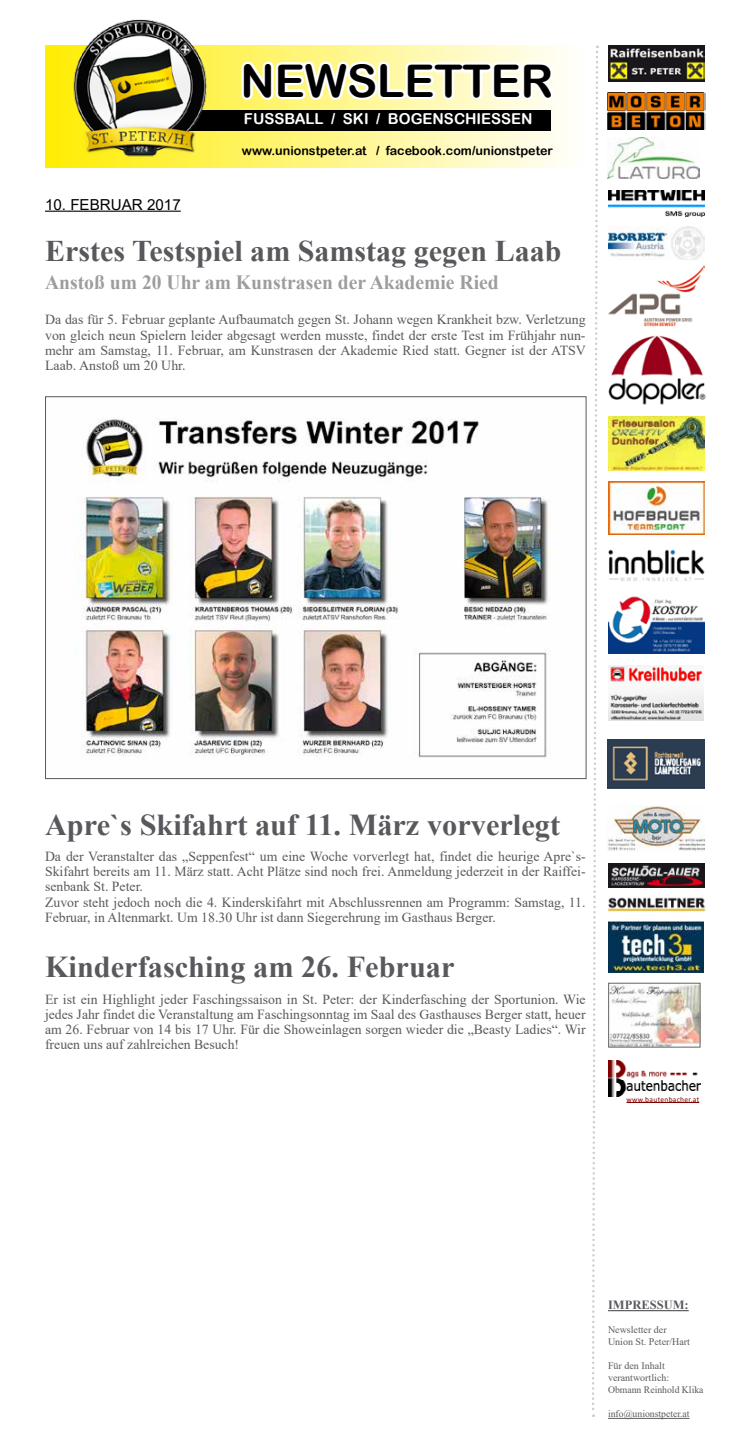
<style>
.page{position:relative;width:745px;height:1453px;background:#fff}
.page>*{position:absolute;margin:0;border:0;box-sizing:border-box;transform-origin:0 0}
.t1{font:45px "Arial Rounded MT Bold";color:#000}
.t2{font:700 30.25px "Times New Roman";color:#5a585d}
.t3{font:700 30px "Times New Roman";color:#5a585d}
.t4{font:700 20.25px "Times New Roman";color:#9c9d9d}
.t5{font:15.12px "Arial";color:#000}
.t6{font:15px "Arial Rounded MT Bold";color:#fff}
.t7{font:13.88px/15.1px "Times New Roman";color:#5a585d;text-align:justify}
.t8{font:12.5px "Arial Rounded MT Bold";color:#000}
.t9{font:700 12.5px "Times New Roman";color:#5b595d}
.t10{font:10px/12px "Times New Roman";color:#5b595d}
.t11{font:7.5px "Calibri";letter-spacing:.04em;color:#7f0000}
</style>
<div class="page">
<hr style="left:45px;top:211px;width:136px;height:1px;background:#000">
<img style="left:76px;top:418px;width:475px;height:340px">
<svg style="left:592px;top:46px;width:7px;height:1371px"></svg>
<img style="left:608px;top:897px;width:97px;height:15px">
<img style="left:608px;top:335px;width:98px;height:70px">
<img style="left:608px;top:416px;width:95px;height:54px">
<img style="left:608px;top:481px;width:95px;height:54px">
<img style="left:608px;top:596px;width:95px;height:58px">
<img style="left:608px;top:666px;width:95px;height:54px">
<img style="left:607px;top:739px;width:96px;height:49px">
<img style="left:606px;top:806px;width:98px;height:45px">
<img style="left:608px;top:863px;width:95px;height:24px">
<img style="left:608px;top:921px;width:95px;height:51px">
<hr style="left:607px;top:1310px;width:81px;height:1px;background:#5b595d">
<hr style="left:607px;top:1418px;width:82px;height:1px;background:#5b595d">
<div style="left:45px;top:45px;width:536px;height:122px;background:linear-gradient(to right,#ffed02,#fffefb)"></div>
<svg style="left:238px;top:53px;width:319px;height:55px"></svg>
<div style="left:187px;top:110px;width:363px;height:20px;background:#000"></div>
<img style="left:63px;top:19px;width:153px;height:138px">
<img style="left:608px;top:45px;width:95px;height:37px">
<img style="left:607px;top:92px;width:97px;height:37px">
<img style="left:608px;top:191px;width:95px;height:26px">
<img style="left:608px;top:227px;width:95px;height:33px">
<img style="left:607px;top:138px;width:92px;height:40px">
<img style="left:608px;top:266px;width:95px;height:60px">
<img style="left:608px;top:549px;width:95px;height:32px">
<img style="left:610px;top:985px;width:87px;height:60px">
<div style="left:608px;top:983px;width:91px;height:64px;border:1px solid #636362"></div>
<img style="left:608px;top:1060px;width:91px;height:36px">
<hr style="left:626px;top:1102px;width:72px;height:1px;background:#7f0000">
<h1 class="t1" style="left:240px;top:54px;width:314px">NEWSLETTER</h1>
<p class="t6" style="left:244px;top:110px;width:290px">FUSSBALL / SKI / BOGENSCHIESSEN</p>
<p class="t8" style="left:242px;top:143px;width:312px">www.unionstpeter.at / facebook.com/unionstpeter</p>
<p class="t5" style="left:45px;top:194px;width:137px">10. FEBRUAR 2017</p>
<h3 class="t3" style="left:45px;top:230px;width:517px">Erstes Testspiel am Samstag gegen Laab</h3>
<h3 class="t4" style="left:45px;top:268px;width:455px">Anstoß um 20 Uhr am Kunstrasen der Akademie Ried</h3>
<p class="t7" style="left:45px;top:312px;width:542px">Da das für 5. Februar geplante Aufbaumatch gegen St. Johann wegen Krankheit bzw. Verletzung von gleich neun Spielern leider abgesagt werden musste, findet der erste Test im Frühjahr nun&shy;mehr am Samstag, 11. Februar, am Kunstrasen der Akademie Ried statt. Gegner ist der ATSV Laab. Anstoß um 20 Uhr.</p>
<h2 class="t2" style="left:45px;top:803px;width:516px">Apre`s Skifahrt auf 11. März vorverlegt</h2>
<p class="t7" style="left:45px;top:848px;width:541px;text-align:left">Da der Veranstalter das „Seppenfest“ um eine Woche vorverlegt hat, findet die heurige Apre`s-Skifahrt bereits am 11. März statt. Acht Plätze sind noch frei. Anmeldung jederzeit in der Raiffei&shy;senbank St. Peter.<br>Zuvor steht jedoch noch die 4. Kinderskifahrt mit Abschlussrennen am Programm: Samstag, 11.<br>Februar, in Altenmarkt. Um 18.30 Uhr ist dann Siegerehrung im Gasthaus Berger.</p>
<h2 class="t2" style="left:45px;top:945px;width:411px">Kinderfasching am 26. Februar</h2>
<p class="t7" style="left:45px;top:991px;width:541px">Er ist ein Highlight jeder Faschingssaison in St. Peter: der Kinderfasching der Sportunion. Wie jedes Jahr findet die Veranstaltung am Faschingsonntag im Saal des Gasthauses Berger statt, heuer am 26. Februar von 14 bis 17 Uhr. Für die Showeinlagen sorgen wieder die „Beasty Ladies“. Wir freuen uns auf zahlreichen Besuch!</p>
<p class="t11" style="left:626px;top:1094px;width:74px">www.bautenbacher.at</p>
<p class="t9" style="left:607px;top:1296px;width:82px">IMPRESSUM:</p>
<p class="t10" style="left:607px;top:1323px;width:83px">Newsletter der<br>Union St. Peter/Hart</p>
<p class="t10" style="left:607px;top:1359px;width:97px">Für den Inhalt verantwortlich:<br>Obmann Reinhold Klika</p>
<p class="t10" style="left:607px;top:1407px;width:83px">info@unionstpeter.at</p>
</div>
